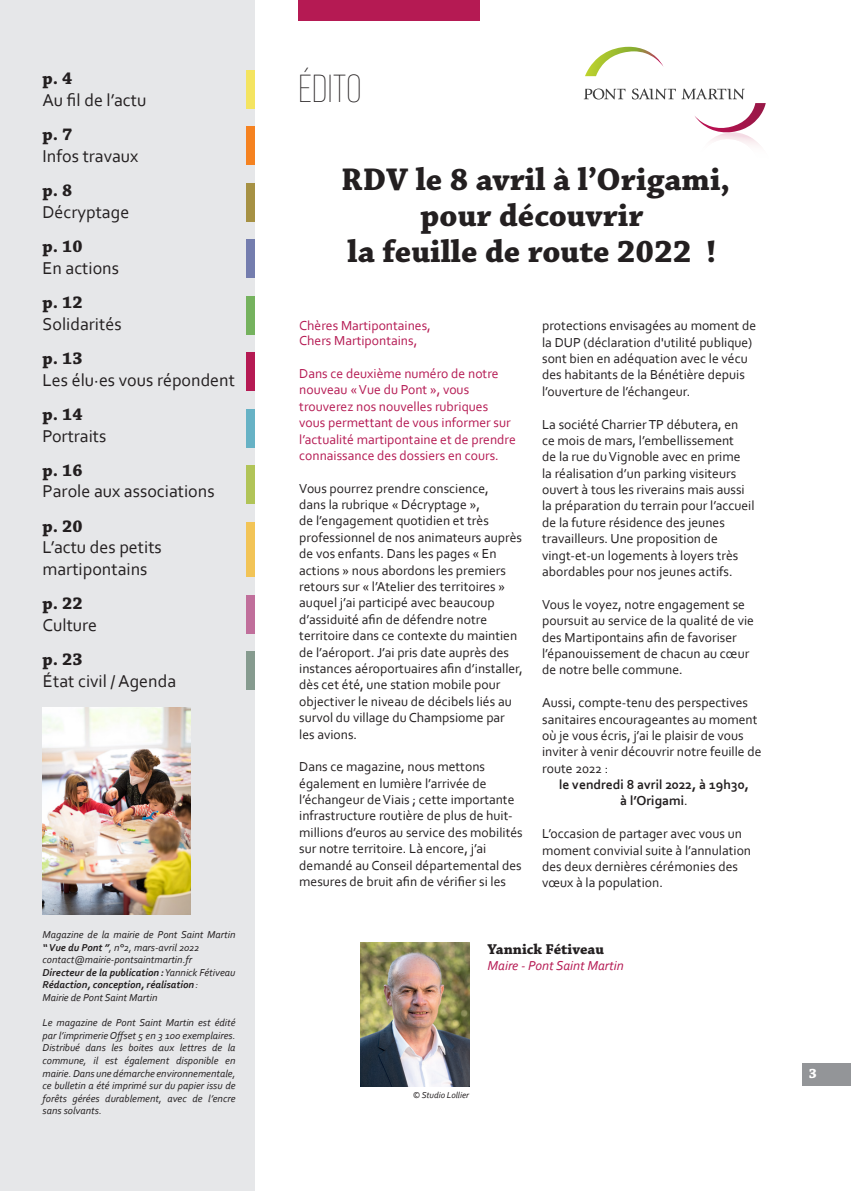
<style>
.page{position:relative;width:851px;height:1191px;background:#fff}
.page>*{position:absolute;margin:0;border:0;box-sizing:border-box;transform-origin:0 0}
.t1{font:300 39px "Bebas Neue Pro";color:#231f20}
.t2{font:700 33px/36px "Chaparral Pro";color:#231f20;text-align:center}
.t3{font:18px/21.6px "Corbel";color:#231f20}
.t4{font:700 18px "Chaparral Pro";color:#231f20}
.t5{font:700 15px "Chaparral Pro";color:#231f20}
.t6{font:700 14.25px "Chaparral Pro";color:#fff}
.t7{font:13.65px/16.4px "Corbel";color:#231f20}
.t8{font:13.65px/16.4px "Corbel";color:#b51a53}
.t9{font:700 13.65px/16.4px "Corbel";color:#231f20;text-align:center}
.t10{font:italic 13.5px "Corbel";color:#b51a53}
.t11{font:italic 10.5px/12.6px "Corbel";color:#231f20}
.t12{font:italic 9px "Corbel";color:#231f20}
.s1{font-weight:700}
.s2{font-weight:400}
</style>
<div class="page">
<div style="left:0;top:0;width:255px;height:1191px;background:#e6e7e9"></div>
<img style="left:361px;top:942px;width:108px;height:144px">
<div style="left:246px;top:70px;width:9px;height:38px;background:#f4e461"></div>
<div style="left:246px;top:126px;width:9px;height:39px;background:#f58220"></div>
<div style="left:246px;top:183px;width:9px;height:38px;background:#a69144"></div>
<div style="left:246px;top:240px;width:9px;height:38px;background:#747dae"></div>
<div style="left:246px;top:296px;width:9px;height:38px;background:#75b25e"></div>
<div style="left:246px;top:353px;width:9px;height:38px;background:#b51a53"></div>
<div style="left:246px;top:409px;width:9px;height:38px;background:#67b2c5"></div>
<div style="left:246px;top:466px;width:9px;height:38px;background:#b1c458"></div>
<div style="left:246px;top:522px;width:9px;height:55px;background:#f2c457"></div>
<div style="left:246px;top:595px;width:9px;height:38px;background:#c06f9b"></div>
<div style="left:246px;top:651px;width:9px;height:39px;background:#869b8f"></div>
<img style="left:43px;top:707px;width:147px;height:207px">
<svg style="left:585px;top:47px;width:78px;height:29px"></svg>
<svg style="left:583px;top:89px;width:42px;height:10px"></svg>
<svg style="left:631px;top:89px;width:44px;height:10px"></svg>
<svg style="left:681px;top:89px;width:85px;height:56px"></svg>
<div style="left:298px;top:0;width:181px;height:21px;background:#b51a53"></div>
<div style="left:801px;top:1063px;width:49px;height:23px;background:#939598"></div>
<h3 class="t4" style="left:43px;top:68px;width:31px">p. 4</h3>
<h3 class="t3" style="left:43px;top:88px;width:105px">Au fil de l’actu</h3>
<h3 class="t4" style="left:43px;top:124px;width:31px">p. 7</h3>
<h3 class="t3" style="left:43px;top:144px;width:97px">Infos travaux</h3>
<h3 class="t4" style="left:43px;top:180px;width:31px">p. 8</h3>
<h3 class="t3" style="left:43px;top:200px;width:88px">Décryptage</h3>
<h3 class="t4" style="left:43px;top:236px;width:42px">p. 10</h3>
<h3 class="t3" style="left:43px;top:256px;width:78px">En actions</h3>
<h3 class="t4" style="left:43px;top:292px;width:42px">p. 12</h3>
<h3 class="t3" style="left:43px;top:312px;width:81px">Solidarités</h3>
<h3 class="t4" style="left:43px;top:347px;width:42px">p. 13</h3>
<h3 class="t3" style="left:43px;top:368px;width:194px">Les élu·es vous répondent</h3>
<h3 class="t4" style="left:43px;top:403px;width:42px">p. 14</h3>
<h3 class="t3" style="left:43px;top:424px;width:65px">Portraits</h3>
<h3 class="t4" style="left:43px;top:459px;width:42px">p. 16</h3>
<h3 class="t3" style="left:43px;top:480px;width:173px">Parole aux associations</h3>
<h3 class="t4" style="left:43px;top:515px;width:42px">p. 20</h3>
<h3 class="t3" style="left:43px;top:536px;width:121px">L’actu des petits martipontains</h3>
<h3 class="t4" style="left:43px;top:593px;width:42px">p. 22</h3>
<h3 class="t3" style="left:43px;top:614px;width:56px">Culture</h3>
<h3 class="t4" style="left:43px;top:649px;width:42px">p. 23</h3>
<h3 class="t3" style="left:43px;top:670px;width:135px">État civil / Agenda</h3>
<p class="t11" style="left:43px;top:928px;width:194px">Magazine de la mairie de Pont Saint Martin <span class="s1">“ Vue du Pont ”</span>, n°2, mars-avril 2022 contact@mairie-pontsaintmartin.fr <span class="s1">Directeur de la publication:</span> Yannick Fétiveau <span class="s1">Rédaction, conception, réalisation</span>:<br>Mairie de Pont Saint Martin</p>
<p class="t11" style="left:43px;top:1016px;width:194px;text-align:justify">Le magazine de Pont Saint Martin est édité par l’imprimerie Offset 5 en 3 100 exemplaires.<br>Distribué dans les boites aux lettres de la commune, il est également disponible en mairie. Dans une démarche environnementale, ce bulletin a été imprimé sur du papier issu de forêts gérées durablement, avec de l’encre sans solvants.</p>
<h1 class="t1" style="left:298px;top:67px;width:65px">ÉDITO</h1>
<h2 class="t2" style="left:341px;top:163px;width:390px">RDV le 8 avril à l’Origami, pour découvrir<br>la feuille de route 2022 !</h2>
<p class="t8" style="left:299px;top:318px;width:133px;line-height:15px">Chères Martipontaines,<br>Chers Martipontains,</p>
<p class="t8" style="left:299px;top:365px;width:218px">Dans ce deuxième numéro de notre nouveau « Vue du Pont », vous trouverez nos nouvelles rubriques vous permettant de vous informer sur l’actualité martipontaine et de prendre connaissance des dossiers en cours.</p>
<p class="t7" style="left:299px;top:479px;width:225px">Vous pourrez prendre conscience,<br>dans la rubrique « Décryptage »,<br>de l’engagement quotidien et très professionnel de nos animateurs auprès de vos enfants. Dans les pages « En actions » nous abordons les premiers retours sur « l’Atelier des territoires » auquel j’ai participé avec beaucoup d’assiduité afin de défendre notre territoire dans ce contexte du maintien de l’aéroport. J’ai pris date auprès des instances aéroportuaires afin d’installer, dès cet été, une station mobile pour objectiver le niveau de décibels liés au survol du village du Champsiome par les avions.</p>
<p class="t7" style="left:299px;top:758px;width:225px">Dans ce magazine, nous mettons également en lumière l’arrivée de l’échangeur de Viais ; cette importante infrastructure routière de plus de huit&shy;millions d’euros au service des mobilités sur notre territoire. Là encore, j’ai demandé au Conseil départemental des mesures de bruit afin de vérifier si les</p>
<p class="t7" style="left:542px;top:317px;width:215px">protections envisagées au moment de la DUP (déclaration d'utilité publique) sont bien en adéquation avec le vécu des habitants de la Bénétière depuis l’ouverture de l’échangeur.</p>
<p class="t7" style="left:542px;top:415px;width:214px">La société Charrier TP débutera, en ce mois de mars, l’embellissement<br>de la rue du Vignoble avec en prime<br>la réalisation d’un parking visiteurs ouvert à tous les riverains mais aussi la préparation du terrain pour l’accueil de la future résidence des jeunes travailleurs. Une proposition de vingt-et-un logements à loyers très abordables pour nos jeunes actifs.</p>
<p class="t7" style="left:542px;top:596px;width:213px">Vous le voyez, notre engagement se poursuit au service de la qualité de vie des Martipontains afin de favoriser l’épanouissement de chacun au cœur de notre belle commune.</p>
<p class="t7" style="left:542px;top:694px;width:221px">Aussi, compte-tenu des perspectives sanitaires encourageantes au moment où je vous écris, j’ai le plaisir de vous inviter à venir découvrir notre feuille de route 2022 :</p>
<p class="t9" style="left:559px;top:776px;width:191px">le vendredi 8 avril 2022, à 19h30, à l’Origami<span class="s2">.</span></p>
<p class="t7" style="left:542px;top:825px;width:210px">L’occasion de partager avec vous un moment convivial suite à l’annulation des deux dernières cérémonies des vœux à la population.</p>
<p class="t5" style="left:487px;top:940px;width:118px">Yannick Fétiveau</p>
<p class="t10" style="left:487px;top:957px;width:138px">Maire - Pont Saint Martin</p>
<p class="t12" style="left:413px;top:1089px;width:58px">© Studio Lollier</p>
<p class="t6" style="left:808px;top:1064px;width:10px">3</p>
</div>
